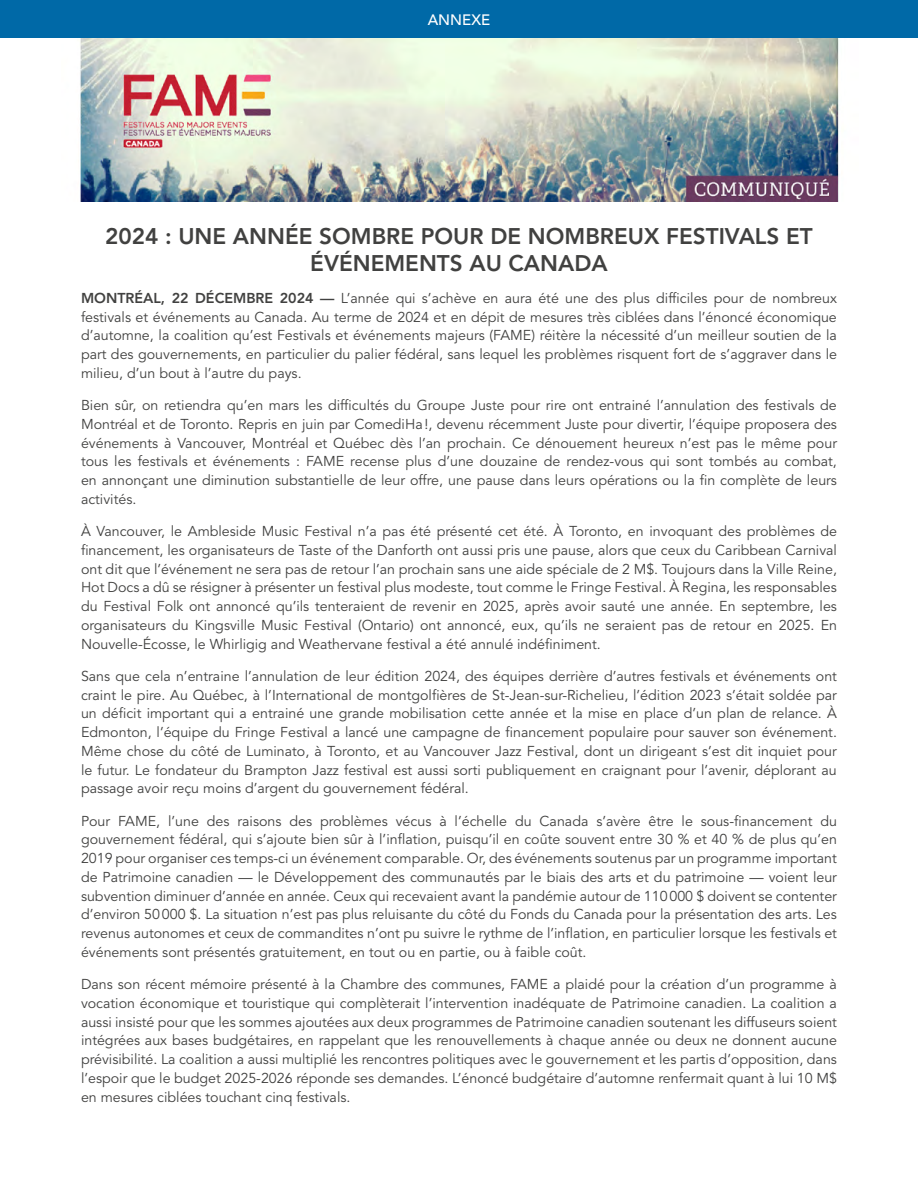
<style>
.page{position:relative;width:918px;height:1188px;background:#fff}
.page>*{position:absolute;margin:0;border:0;box-sizing:border-box;transform-origin:0 0}
.Texte{font:800 22.5px/27px "Avenir LT Std";color:#414140;text-align:center}
.Texte-2{font:500 15px "Avenir LT Std";color:#fff}
.Texte-3{font:14.25px/18.8px "Avenir LT Std";color:#414140;text-align:justify}
.s1{font-weight:800}
</style>
<div class="page">
<img style="left:80px;top:38px;width:759px;height:163px">
<div style="left:0;top:0;width:918px;height:38px;background:#0069a7"></div>
<p class="Texte-2" style="left:428px;top:11px;width:64px">ANNEXE</p>
<p class="Texte" style="left:105px;top:222px;width:709px">2024 : UNE ANNÉE SOMBRE POUR DE NOMBREUX FESTIVALS ET<br>ÉVÉNEMENTS AU CANADA</p>
<p class="Texte-3" style="left:81px;top:289px;width:758px"><span class="s1">MONTRÉAL, 22 DÉCEMBRE 2024 —</span> L’année qui s’achève en aura été une des plus difficiles pour de nombreux festivals et événements au Canada. Au terme de 2024 et en dépit de mesures très ciblées dans l’énoncé économique d’automne, la coalition qu’est Festivals et événements majeurs (FAME) réitère la nécessité d’un meilleur soutien de la part des gouvernements, en particulier du palier fédéral, sans lequel les problèmes risquent fort de s’aggraver dans le milieu, d’un bout à l’autre du pays.</p>
<p class="Texte-3" style="left:81px;top:396px;width:758px">Bien sûr, on retiendra qu’en mars les difficultés du Groupe Juste pour rire ont entrainé l’annulation des festivals de Montréal et de Toronto. Repris en juin par ComediHa!, devenu récemment Juste pour divertir, l’équipe proposera des événements à Vancouver, Montréal et Québec dès l’an prochain. Ce dénouement heureux n’est pas le même pour tous les festivals et événements : FAME recense plus d’une douzaine de rendez-vous qui sont tombés au combat, en annonçant une diminution substantielle de leur offre, une pause dans leurs opérations ou la fin complète de leurs activités.</p>
<p class="Texte-3" style="left:81px;top:522px;width:758px">À Vancouver, le Ambleside Music Festival n’a pas été présenté cet été. À Toronto, en invoquant des problèmes de financement, les organisateurs de Taste of the Danforth ont aussi pris une pause, alors que ceux du Caribbean Carnival ont dit que l’événement ne sera pas de retour l’an prochain sans une aide spéciale de 2 M$. Toujours dans la Ville Reine, Hot Docs a dû se résigner à présenter un festival plus modeste, tout comme le Fringe Festival. À Regina, les responsables du Festival Folk ont annoncé qu’ils tenteraient de revenir en 2025, après avoir sauté une année. En septembre, les organisateurs du Kingsville Music Festival (Ontario) ont annoncé, eux, qu’ils ne seraient pas de retour en 2025. En Nouvelle-Écosse, le Whirligig and Weathervane festival a été annulé indéfiniment.</p>
<p class="Texte-3" style="left:81px;top:667px;width:758px">Sans que cela n’entraine l’annulation de leur édition 2024, des équipes derrière d’autres festivals et événements ont craint le pire. Au Québec, à l’International de montgolfières de St-Jean-sur-Richelieu, l’édition 2023 s’était soldée par un déficit important qui a entrainé une grande mobilisation cette année et la mise en place d’un plan de relance. À Edmonton, l’équipe du Fringe Festival a lancé une campagne de financement populaire pour sauver son événement.<br>Même chose du côté de Luminato, à Toronto, et au Vancouver Jazz Festival, dont un dirigeant s’est dit inquiet pour le futur. Le fondateur du Brampton Jazz festival est aussi sorti publiquement en craignant pour l’avenir, déplorant au passage avoir reçu moins d’argent du gouvernement fédéral.</p>
<p class="Texte-3" style="left:81px;top:812px;width:758px">Pour FAME, l’une des raisons des problèmes vécus à l’échelle du Canada s’avère être le sous-financement du gouvernement fédéral, qui s’ajoute bien sûr à l’inflation, puisqu’il en coûte souvent entre 30 % et 40 % de plus qu’en 2019 pour organiser ces temps-ci un événement comparable. Or, des événements soutenus par un programme important de Patrimoine canadien — le Développement des communautés par le biais des arts et du patrimoine — voient leur subvention diminuer d’année en année. Ceux qui recevaient avant la pandémie autour de 110000 $ doivent se contenter d’environ 50000 $. La situation n’est pas plus reluisante du côté du Fonds du Canada pour la présentation des arts. Les revenus autonomes et ceux de commandites n’ont pu suivre le rythme de l’inflation, en particulier lorsque les festivals et événements sont présentés gratuitement, en tout ou en partie, ou à faible coût.</p>
<p class="Texte-3" style="left:81px;top:975px;width:758px">Dans son récent mémoire présenté à la Chambre des communes, FAME a plaidé pour la création d’un programme à vocation économique et touristique qui complèterait l’intervention inadéquate de Patrimoine canadien. La coalition a aussi insisté pour que les sommes ajoutées aux deux programmes de Patrimoine canadien soutenant les diffuseurs soient intégrées aux bases budgétaires, en rappelant que les renouvellements à chaque année ou deux ne donnent aucune prévisibilité. La coalition a aussi multiplié les rencontres politiques avec le gouvernement et les partis d’opposition, dans l’espoir que le budget 2025-2026 réponde ses demandes. L’énoncé budgétaire d’automne renfermait quant à lui 10 M$ en mesures ciblées touchant cinq festivals.</p>
</div>
